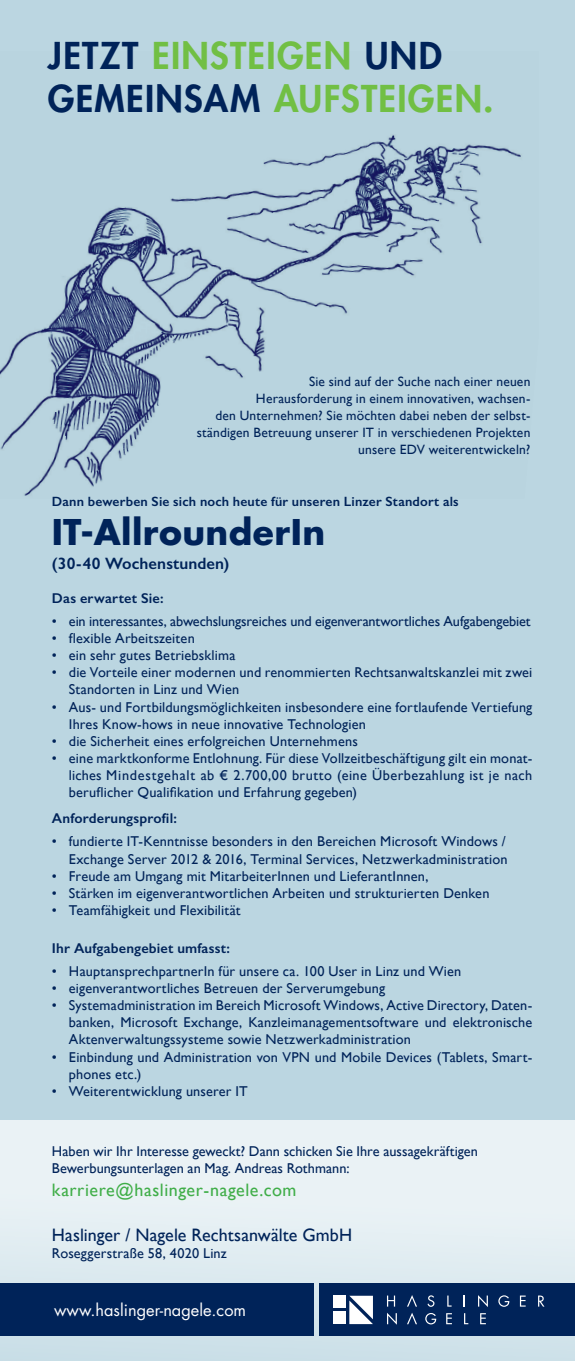
<style>
.page{position:relative;width:575px;height:1361px;background:#fff}
.page>*{position:absolute;margin:0;border:0;box-sizing:border-box;transform-origin:0 0}
.t1{font:800 36px/43.2px "Futura Std";letter-spacing:.035em;color:#71bf44}
.t2{font:700 34.5px "Futura Std";letter-spacing:.01em;color:#002359}
.t3{font:18px "Gill Sans";letter-spacing:.005em;color:#002359}
.t4{font:18px "Gill Sans";letter-spacing:.03em;color:#40ae49}
.t5{font:600 16.5px "Gill Sans";letter-spacing:.005em;color:#002359}
.t6{font:16.35px "Futura Std";color:#fff}
.t7{font:14.25px/17.1px "Gill Sans";letter-spacing:.01em;color:#002359}
.t8{font:14.25px "Gill Sans";letter-spacing:-.01em;color:#002359}
.t9{font:600 14.25px "Gill Sans";letter-spacing:.015em;color:#002359}
.t10{font:13.5px/17px "Gill Sans";letter-spacing:.015em;color:#002359;text-align:right}
.t11{font:600 13.5px "Gill Sans";letter-spacing:.015em;color:#002359}
.s1{color:#002359}
</style>
<div class="page">
<div style="left:0;top:0;width:574px;height:1361px;background:#bbd6e1"></div>
<img style="left:0;top:134px;width:522px;height:362px">
<div style="left:0;top:1120px;width:574px;height:241px;background:linear-gradient(to bottom,#f1f6f8,#cfe2ea)"></div>
<div style="left:0;top:1283px;width:313px;height:53px;background:#002359"></div>
<div style="left:319px;top:1283px;width:255px;height:53px;background:#002359"></div>
<svg style="left:387px;top:1295px;width:7px;height:11px"></svg>
<svg style="left:427px;top:1295px;width:7px;height:11px"></svg>
<svg style="left:447px;top:1295px;width:4px;height:11px"></svg>
<svg style="left:478px;top:1295px;width:9px;height:12px"></svg>
<svg style="left:498px;top:1295px;width:11px;height:11px"></svg>
<svg style="left:519px;top:1295px;width:6px;height:11px"></svg>
<svg style="left:538px;top:1295px;width:6px;height:11px"></svg>
<svg style="left:387px;top:1313px;width:9px;height:11px"></svg>
<svg style="left:425px;top:1313px;width:11px;height:11px"></svg>
<svg style="left:446px;top:1313px;width:5px;height:11px"></svg>
<svg style="left:464px;top:1313px;width:4px;height:11px"></svg>
<svg style="left:480px;top:1313px;width:5px;height:11px"></svg>
<div style="left:333px;top:1311px;width:12px;height:13px;background:#fff"></div>
<div style="left:333px;top:1295px;width:12px;height:13px;background:#fff"></div>
<svg style="left:349px;top:1295px;width:23px;height:29px"></svg>
<svg style="left:407px;top:1295px;width:9px;height:11px"></svg>
<svg style="left:407px;top:1312px;width:9px;height:12px"></svg>
<h1 class="t1" style="left:48px;top:34px;width:447px"><span class="s1">JETZT</span> EINSTEIGEN <span class="s1">UND<br>GEMEINSAM</span> AUFSTEIGEN.</h1>
<p class="t10" style="left:196px;top:373px;width:335px">Sie sind auf der Suche nach einer neuen<br>Herausforderung in einem innovativen, wachsen-<br>den Unternehmen? Sie möchten dabei neben der selbst&shy;ständigen Betreuung unserer IT in verschiedenen Projekten unsere EDV weiterentwickeln?</p>
<p class="t11" style="left:52px;top:493px;width:408px">Dann bewerben Sie sich noch heute für unseren Linzer Standort als</p>
<h2 class="t2" style="left:52px;top:509px;width:274px">IT-AllrounderIn</h2>
<p class="t5" style="left:52px;top:553px;width:179px">(30-40 Wochenstunden)</p>
<p class="t9" style="left:52px;top:589px;width:113px">Das erwartet Sie:</p>
<p class="t8" style="left:52px;top:613px;width:479px">• ein interessantes, abwechslungsreiches und eigenverantwortliches Aufgabengebiet</p>
<p class="t7" style="left:52px;top:629px;width:144px">• flexible Arbeitszeiten</p>
<p class="t7" style="left:52px;top:647px;width:185px">• ein sehr gutes Betriebsklima</p>
<p class="t7" style="left:69px;top:664px;width:464px;text-indent:-17px">• die Vorteile einer modernen und renommierten Rechtsanwaltskanzlei mit zwei<br>Standorten in Linz und Wien</p>
<p class="t7" style="left:69px;top:698px;width:464px;text-indent:-17px">• Aus- und Fortbildungsmöglichkeiten insbesondere eine fortlaufende Vertiefung<br>Ihres Know-hows in neue innovative Technologien</p>
<p class="t7" style="left:52px;top:732px;width:307px">• die Sicherheit eines erfolgreichen Unternehmens</p>
<p class="t7" style="left:69px;top:749px;width:464px;text-align:justify;text-indent:-17px">• eine marktkonforme Entlohnung. Für diese Vollzeitbeschäftigung gilt ein monat&shy;liches Mindestgehalt ab € 2.700,00 brutto (eine Überbezahlung ist je nach beruf-l icher Qualifikation und Erfahrung gegeben)</p>
<p class="t9" style="left:52px;top:810px;width:126px">Anforderungsprofil:</p>
<p class="t7" style="left:52px;top:833px;width:456px;text-align:right">• fundierte IT-Kenntnisse besonders in den Bereichen Microsoft Windows /<br>Exchange Server 2012 &amp; 2016, Terminal Services, Netzwerkadministration</p>
<p class="t7" style="left:52px;top:867px;width:378px">• Freude am Umgang mit MitarbeiterInnen und LieferantInnen,</p>
<p class="t7" style="left:52px;top:884px;width:438px">• Stärken im eigenverantwortlichen Arbeiten und strukturierten Denken</p>
<p class="t7" style="left:52px;top:901px;width:190px">• Teamfähigkeit und Flexibilität</p>
<p class="t9" style="left:52px;top:939px;width:179px">Ihr Aufgabengebiet umfasst:</p>
<p class="t7" style="left:52px;top:962px;width:410px">• HauptansprechpartnerIn für unsere ca. 100 User in Linz und Wien</p>
<p class="t7" style="left:52px;top:979px;width:334px">• eigenverantwortliches Betreuen der Serverumgebung</p>
<p class="t7" style="left:69px;top:996px;width:464px;text-align:justify;text-indent:-17px">• Systemadministration im Bereich Microsoft Windows, Active Directory, Daten&shy;banken, Microsoft Exchange, Kanzleimanagementsoftware und elektronische Aktenverwaltungssysteme sowie Netzwerkadministration</p>
<p class="t7" style="left:69px;top:1048px;width:464px;text-indent:-17px">• Einbindung und Administration von VPN und Mobile Devices (Tablets, Smart&shy;phones etc.)</p>
<p class="t7" style="left:52px;top:1082px;width:197px">• Weiterentwicklung unserer IT</p>
<p class="t7" style="left:52px;top:1142px;width:427px">Haben wir Ihr Interesse geweckt? Dann schicken Sie Ihre aussagekräftigen<br>Bewerbungsunterlagen an Mag. Andreas Rothmann:</p>
<p class="t4" style="left:52px;top:1179px;width:246px">karriere@haslinger-nagele.com</p>
<p class="t3" style="left:52px;top:1224px;width:301px">Haslinger / Nagele Rechtsanwälte GmbH</p>
<p class="t7" style="left:52px;top:1245px;width:176px">Roseggerstraße 58, 4020 Linz</p>
<p class="t6" style="left:54px;top:1299px;width:193px">www.haslinger-nagele.com</p>
</div>
